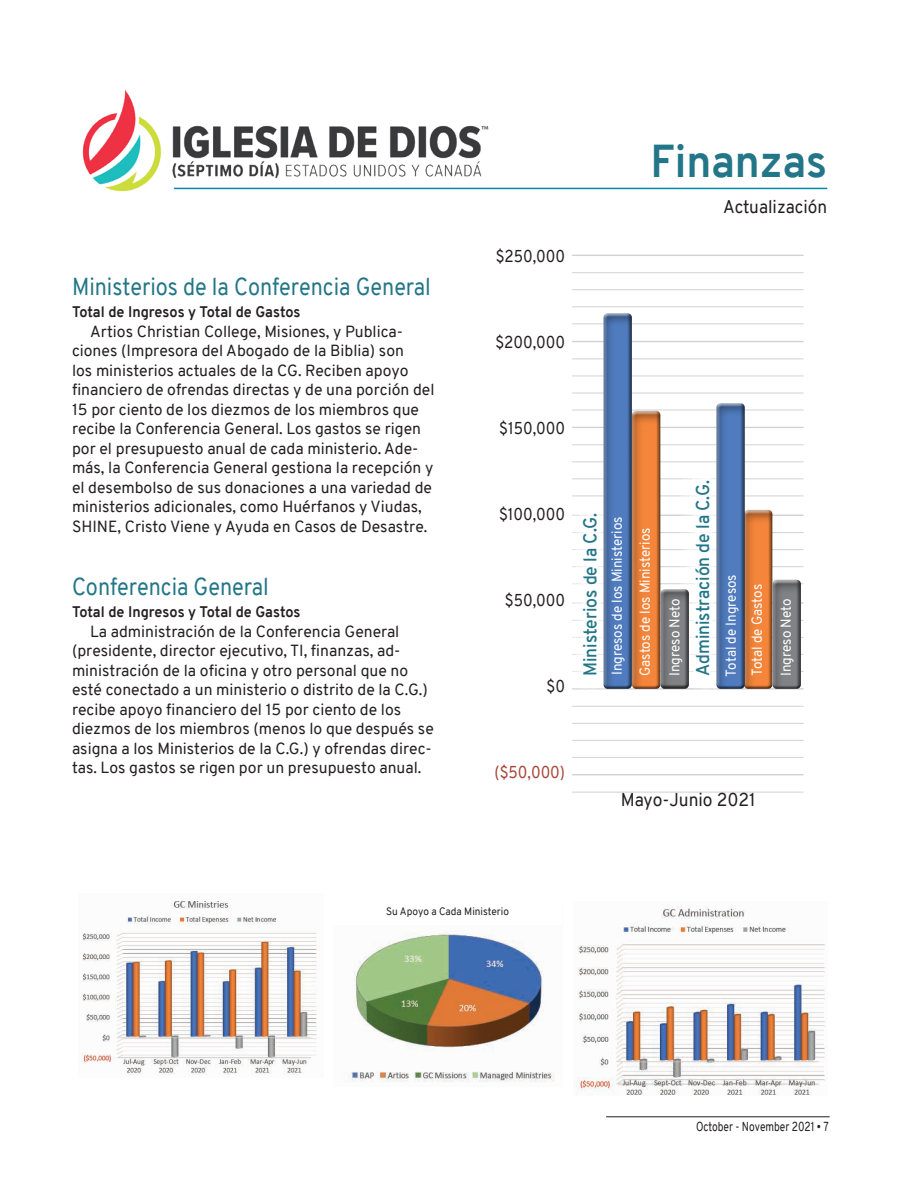
<style>
.page{position:relative;width:918px;height:1188px;background:#fff}
.page>*{position:absolute;margin:0;border:0;box-sizing:border-box;transform-origin:0 0}
.News-CR{font:700 45px "Overpass";color:#237687;scale:.96 1}
.News_Title-CR{font:24px "Overpass";color:#237687;scale:.9 1}
.News-CR-2{font:600 18.15px "Overpass";color:#237687;scale:.96 1}
.News-CR-3{font:18.15px "Overpass";color:#231f20;scale:.96 1}
.News-CR-4{font:18px "Overpass";color:#231f20;scale:.96 1}
.News-CR-5{font:16.8px "Overpass";color:#231f20;scale:.9 1}
.News-CR-6{font:16.8px "Overpass";color:#a74437;scale:.9 1}
.Main_text-CR{font:15.75px/19.5px "Overpass";color:#231f20}
.News-CR-7{font:15.75px/19.5px "Overpass";color:#231f20}
.News-CR-8{font:700 15px "Overpass";letter-spacing:-.005em;color:#231f20;scale:.96 1}
.News-CR-9{font:13.95px "Overpass";color:#fff;scale:.96 1}
.t1{font:12.75px "Overpass";color:#231f20;scale:.8 1}
.News-CR-10{font:10.5px "Overpass";color:#231f20;scale:.96 1}
</style>
<div class="page">
<hr style="left:606px;top:1116px;width:224px;height:1px;background:#231f20">
<hr style="left:572px;top:255px;width:232px;height:1px;background:#d1d2d4">
<hr style="left:572px;top:272px;width:232px;height:1px;background:#d1d2d4">
<hr style="left:572px;top:289px;width:232px;height:1px;background:#d1d2d4">
<hr style="left:572px;top:306px;width:232px;height:1px;background:#d1d2d4">
<hr style="left:572px;top:323px;width:232px;height:1px;background:#d1d2d4">
<hr style="left:572px;top:341px;width:232px;height:1px;background:#d1d2d4">
<hr style="left:572px;top:359px;width:232px;height:1px;background:#d1d2d4">
<hr style="left:572px;top:376px;width:232px;height:1px;background:#d1d2d4">
<hr style="left:572px;top:393px;width:232px;height:1px;background:#d1d2d4">
<hr style="left:572px;top:410px;width:232px;height:1px;background:#d1d2d4">
<hr style="left:572px;top:427px;width:232px;height:1px;background:#d1d2d4">
<hr style="left:572px;top:444px;width:232px;height:1px;background:#d1d2d4">
<hr style="left:572px;top:461px;width:232px;height:1px;background:#d1d2d4">
<hr style="left:572px;top:479px;width:232px;height:1px;background:#d1d2d4">
<hr style="left:572px;top:496px;width:232px;height:1px;background:#d1d2d4">
<hr style="left:572px;top:515px;width:232px;height:1px;background:#d1d2d4">
<hr style="left:572px;top:532px;width:232px;height:1px;background:#d1d2d4">
<hr style="left:572px;top:549px;width:232px;height:1px;background:#d1d2d4">
<hr style="left:572px;top:566px;width:232px;height:1px;background:#d1d2d4">
<hr style="left:572px;top:583px;width:232px;height:1px;background:#d1d2d4">
<hr style="left:572px;top:602px;width:232px;height:2px;background:#d1d2d4">
<hr style="left:572px;top:620px;width:232px;height:1px;background:#d1d2d4">
<hr style="left:572px;top:637px;width:232px;height:1px;background:#d1d2d4">
<hr style="left:572px;top:654px;width:232px;height:1px;background:#d1d2d4">
<hr style="left:572px;top:671px;width:232px;height:1px;background:#d1d2d4">
<hr style="left:572px;top:688px;width:232px;height:2px;background:#d1d2d4">
<hr style="left:572px;top:706px;width:232px;height:1px;background:#d1d2d4">
<hr style="left:572px;top:723px;width:232px;height:1px;background:#d1d2d4">
<hr style="left:572px;top:740px;width:232px;height:1px;background:#d1d2d4">
<hr style="left:572px;top:757px;width:232px;height:1px;background:#d1d2d4">
<hr style="left:572px;top:774px;width:232px;height:1px;background:#d1d2d4">
<hr style="left:572px;top:792px;width:232px;height:1px;background:#d1d2d4">
<div style="left:565px;top:496px;width:50px;height:197px;background:#fff"></div>
<div style="left:678px;top:464px;width:49px;height:230px;background:#fff"></div>
<img style="left:82px;top:90px;width:411px;height:102px">
<hr style="left:174px;top:188px;width:653px;height:1px;background:#0189ae">
<img style="left:82px;top:901px;width:235px;height:174px">
<img style="left:574px;top:905px;width:253px;height:190px">
<div style="left:629px;top:411px;width:31px;height:278px;background:#231f20;opacity:.75"></div>
<div style="left:600px;top:313px;width:32px;height:377px;background:#231f20;opacity:.75"></div>
<div style="left:657px;top:589px;width:32px;height:100px;background:#231f20;opacity:.75"></div>
<div style="left:741px;top:510px;width:31px;height:180px;background:#231f20;opacity:.75"></div>
<div style="left:713px;top:403px;width:32px;height:286px;background:#231f20;opacity:.75"></div>
<div style="left:769px;top:577px;width:32px;height:112px;background:#fff;opacity:.75"></div>
<div style="left:769px;top:580px;width:32px;height:110px;background:#231f20;opacity:.75"></div>
<img style="left:348px;top:931px;width:207px;height:151px">
<p class="News_Title-CR" style="left:72px;top:269px;width:400px">Ministerios de la Conferencia General</p>
<p class="News-CR-8" style="left:72px;top:301px;width:240px">Total de Ingresos y Total de Gastos</p>
<p class="Main_text-CR" style="left:72px;top:322px;width:364px;text-indent:18px">Artios Christian College, Misiones, y Publica&shy;ciones (Impresora del Abogado de la Biblia) son<br>los ministerios actuales de la CG. Reciben apoyo financiero de ofrendas directas y de una porción del 15 por ciento de los diezmos de los miembros que recibe la Conferencia General. Los gastos se rigen por el presupuesto anual de cada ministerio. Ade&shy;más, la Conferencia General gestiona la recepción y el desembolso de sus donaciones a una variedad de ministerios adicionales, como Huérfanos y Viudas, SHINE, Cristo Viene y Ayuda en Casos de Desastre.</p>
<p class="News_Title-CR" style="left:72px;top:569px;width:220px">Conferencia General</p>
<p class="News-CR-8" style="left:72px;top:601px;width:240px">Total de Ingresos y Total de Gastos</p>
<p class="News-CR-7" style="left:72px;top:622px;width:363px;text-indent:18px">La administración de la Conferencia General (presidente, director ejecutivo, TI, finanzas, ad&shy;ministración de la oficina y otro personal que no esté conectado a un ministerio o distrito de la C.G.) recibe apoyo financiero del 15 por ciento de los diezmos de los miembros (menos lo que después se asigna a los Ministerios de la C.G.) y ofrendas direc&shy;tas. Los gastos se rigen por un presupuesto anual.</p>
<p class="News-CR-5" style="left:496px;top:244px;width:79px">$250,000</p>
<p class="News-CR-5" style="left:495px;top:330px;width:79px">$200,000</p>
<p class="News-CR" style="left:650px;top:129px;width:186px">Finanzas</p>
<p class="News-CR-4" style="left:723px;top:194px;width:110px">Actualización</p>
<p class="News-CR-5" style="left:499px;top:416px;width:75px">$150,000</p>
<p class="News-CR-5" style="left:499px;top:502px;width:75px">$100,000</p>
<p class="News-CR-5" style="left:505px;top:588px;width:68px">$50,000</p>
<p class="News-CR-5" style="left:547px;top:674px;width:22px">$0</p>
<p class="News-CR-2" style="left:577px;top:676px;width:171px;rotate:-90deg">Ministerios de la C.G.</p>
<p class="News-CR-9" style="left:607px;top:675px;width:167px;rotate:-90deg">Ingresos de los Ministerios</p>
<p class="News-CR-9" style="left:635px;top:676px;width:156px;rotate:-90deg">Gastos de los Ministerios</p>
<p class="News-CR-9" style="left:665px;top:676px;width:82px;rotate:-90deg">Ingreso Neto</p>
<p class="News-CR-2" style="left:690px;top:676px;width:205px;rotate:-90deg">Administración de la C.G.</p>
<p class="News-CR-9" style="left:721px;top:677px;width:108px;rotate:-90deg">Total de Ingresos</p>
<p class="News-CR-9" style="left:747px;top:676px;width:97px;rotate:-90deg">Total de Gastos</p>
<p class="News-CR-9" style="left:776px;top:676px;width:82px;rotate:-90deg">Ingreso Neto</p>
<p class="News-CR-6" style="left:495px;top:760px;width:80px">($50,000)</p>
<p class="News-CR-3" style="left:621px;top:787px;width:142px">Mayo-Junio 2021</p>
<p class="News-CR-10" style="left:386px;top:904px;width:129px">Su Apoyo a Cada Ministerio</p>
<p class="t1" style="left:696px;top:1117px;width:168px">October - November 2021 • 7</p>
</div>
